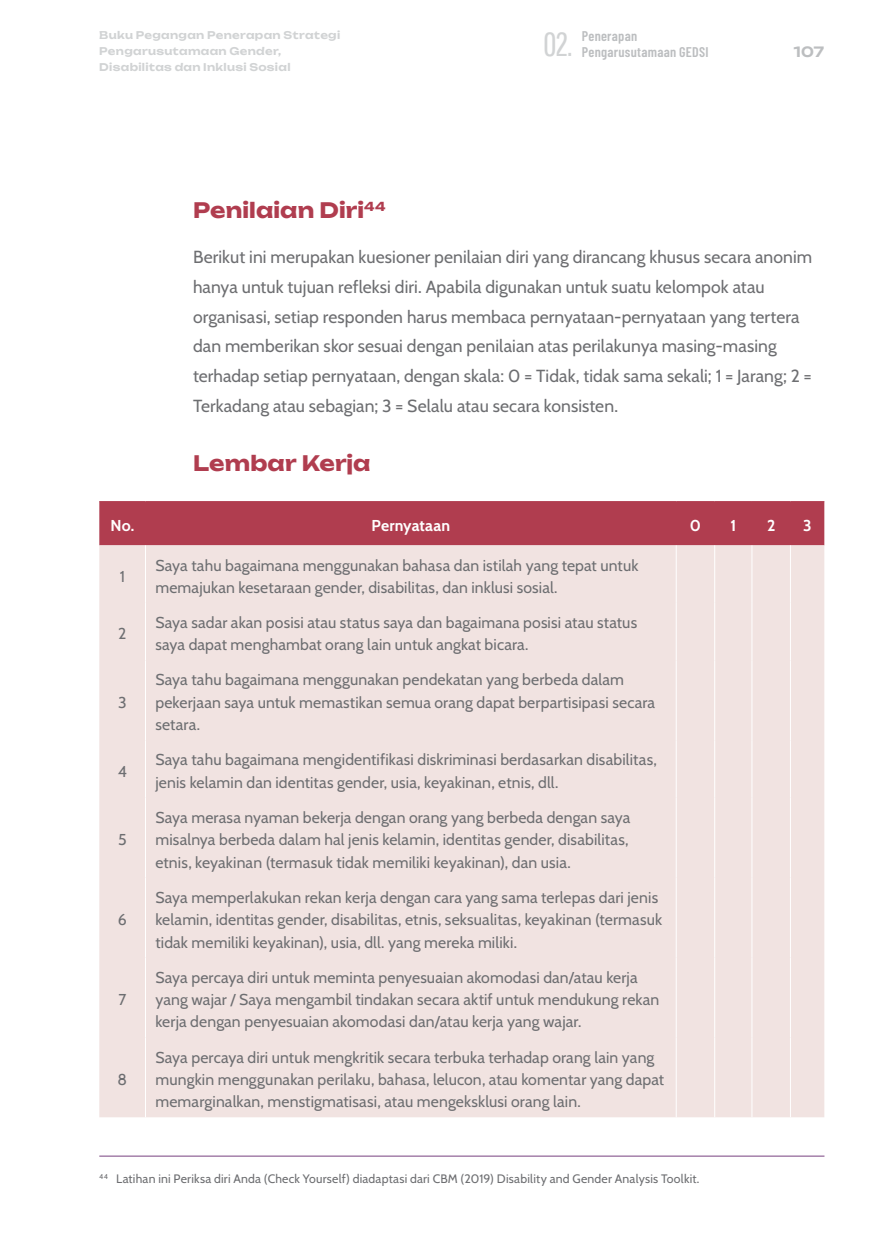
<style>
.page{position:relative;width:874px;height:1241px;background:#fff}
.page>*{position:absolute;margin:0;border:0;box-sizing:border-box;transform-origin:0 0}
.t1{font:33.07px "Pathway Gothic One";color:#d1d3d4}
.t2{font:700 21px "Unbounded";letter-spacing:.005em;color:#b03d4f}
.t3{font:17.5px/29.8px "Cabin";letter-spacing:.005em;color:#6d6e71}
.t4{font:15.75px/22.4px "Cabin";letter-spacing:.01em;color:#6d6e71}
.t5{font:700 15.75px "Cabin";letter-spacing:.01em;color:#fff}
.t6{font:600 14px "Barlow Condensed";letter-spacing:.02em;color:#bcbec0}
.t7{font:600 14px "Unbounded";color:#bcbec0}
.t8{font:12.25px "Cabin";letter-spacing:.02em;color:#6d6e71}
.t9{font:600 10.5px/15.8px "Unbounded";letter-spacing:.03em;color:#d1d3d4}
</style>
<div class="page">
<div style="left:99px;top:502px;width:724px;height:43px;background:#b03d4f"></div>
<div style="left:99px;top:545px;width:724px;height:572px;background:#f1e3e1"></div>
<hr style="left:99px;top:501px;width:46px;height:1px;background:#b03d4f">
<hr style="left:145px;top:501px;width:531px;height:1px;background:#b03d4f">
<hr style="left:676px;top:501px;width:38px;height:1px;background:#b03d4f">
<hr style="left:714px;top:501px;width:37px;height:1px;background:#b03d4f">
<hr style="left:751px;top:501px;width:39px;height:1px;background:#b03d4f">
<hr style="left:790px;top:501px;width:33px;height:1px;background:#b03d4f">
<hr style="left:145px;top:545px;width:1px;height:57px;background:#fff">
<hr style="left:675px;top:545px;width:1px;height:57px;background:#fff">
<hr style="left:714px;top:545px;width:1px;height:57px;background:#fff">
<hr style="left:751px;top:545px;width:1px;height:57px;background:#fff">
<hr style="left:789px;top:545px;width:1px;height:57px;background:#fff">
<hr style="left:145px;top:602px;width:1px;height:58px;background:#fff">
<hr style="left:675px;top:602px;width:1px;height:58px;background:#fff">
<hr style="left:714px;top:602px;width:1px;height:58px;background:#fff">
<hr style="left:751px;top:602px;width:1px;height:58px;background:#fff">
<hr style="left:789px;top:602px;width:1px;height:58px;background:#fff">
<hr style="left:145px;top:660px;width:1px;height:80px;background:#fff">
<hr style="left:675px;top:660px;width:1px;height:80px;background:#fff">
<hr style="left:714px;top:660px;width:1px;height:80px;background:#fff">
<hr style="left:751px;top:660px;width:1px;height:80px;background:#fff">
<hr style="left:789px;top:660px;width:1px;height:80px;background:#fff">
<hr style="left:145px;top:740px;width:1px;height:57px;background:#fff">
<hr style="left:675px;top:740px;width:1px;height:57px;background:#fff">
<hr style="left:714px;top:740px;width:1px;height:57px;background:#fff">
<hr style="left:751px;top:740px;width:1px;height:57px;background:#fff">
<hr style="left:789px;top:740px;width:1px;height:57px;background:#fff">
<hr style="left:145px;top:797px;width:1px;height:80px;background:#fff">
<hr style="left:675px;top:797px;width:1px;height:80px;background:#fff">
<hr style="left:714px;top:797px;width:1px;height:80px;background:#fff">
<hr style="left:751px;top:797px;width:1px;height:80px;background:#fff">
<hr style="left:789px;top:797px;width:1px;height:80px;background:#fff">
<hr style="left:145px;top:877px;width:1px;height:80px;background:#fff">
<hr style="left:675px;top:877px;width:1px;height:80px;background:#fff">
<hr style="left:714px;top:877px;width:1px;height:80px;background:#fff">
<hr style="left:751px;top:877px;width:1px;height:80px;background:#fff">
<hr style="left:789px;top:877px;width:1px;height:80px;background:#fff">
<hr style="left:145px;top:957px;width:1px;height:80px;background:#fff">
<hr style="left:675px;top:957px;width:1px;height:80px;background:#fff">
<hr style="left:714px;top:957px;width:1px;height:80px;background:#fff">
<hr style="left:751px;top:957px;width:1px;height:80px;background:#fff">
<hr style="left:789px;top:957px;width:1px;height:80px;background:#fff">
<hr style="left:145px;top:1037px;width:1px;height:80px;background:#fff">
<hr style="left:675px;top:1037px;width:1px;height:80px;background:#fff">
<hr style="left:714px;top:1037px;width:1px;height:80px;background:#fff">
<hr style="left:751px;top:1037px;width:1px;height:80px;background:#fff">
<hr style="left:789px;top:1037px;width:1px;height:80px;background:#fff">
<hr style="left:99px;top:1155px;width:725px;height:1px;background:#78417f">
<p class="t9" style="left:99px;top:26px;width:242px">Buku Pegangan Penerapan Strategi<br>Pengarusutamaan Gender,<br>Disabilitas dan Inklusi Sosial</p>
<p class="t6" style="left:581px;top:26px;width:57px">Penerapan</p>
<h1 class="t1" style="left:543px;top:22px;width:31px">02.</h1>
<p class="t6" style="left:581px;top:42px;width:128px">Pengarusutamaan GEDSI</p>
<h2 class="t2" style="left:193px;top:192px;width:194px">Penilaian Diri<sup>44</sup></h2>
<p class="t7" style="left:793px;top:40px;width:32px">107</p>
<p class="t3" style="left:193px;top:241px;width:620px">Berikut ini merupakan kuesioner penilaian diri yang dirancang khusus secara anonim hanya untuk tujuan refleksi diri. Apabila digunakan untuk suatu kelompok atau organisasi, setiap responden harus membaca pernyataan-pernyataan yang tertera dan memberikan skor sesuai dengan penilaian atas perilakunya masing-masing terhadap setiap pernyataan, dengan skala: 0 = Tidak, tidak sama sekali; 1 = Jarang; 2 = Terkadang atau sebagian; 3 = Selalu atau secara konsisten.</p>
<h2 class="t2" style="left:193px;top:445px;width:179px">Lembar Kerja</h2>
<p class="t5" style="left:110px;top:513px;width:25px">No.</p>
<p class="t5" style="left:371px;top:513px;width:80px">Pernyataan</p>
<p class="t5" style="left:689px;top:513px;width:13px">0</p>
<p class="t5" style="left:730px;top:513px;width:7px">1</p>
<p class="t5" style="left:766px;top:513px;width:10px">2</p>
<p class="t5" style="left:802px;top:513px;width:10px">3</p>
<p class="t4" style="left:120px;top:564px;width:7px">1</p>
<p class="t4" style="left:155px;top:552px;width:484px">Saya tahu bagaimana menggunakan bahasa dan istilah yang tepat untuk memajukan kesetaraan gender, disabilitas, dan inklusi sosial.</p>
<p class="t4" style="left:118px;top:621px;width:10px">2</p>
<p class="t4" style="left:155px;top:610px;width:483px">Saya sadar akan posisi atau status saya dan bagaimana posisi atau status saya dapat menghambat orang lain untuk angkat bicara.</p>
<p class="t4" style="left:118px;top:690px;width:10px">3</p>
<p class="t4" style="left:155px;top:667px;width:501px">Saya tahu bagaimana menggunakan pendekatan yang berbeda dalam pekerjaan saya untuk memastikan semua orang dapat berpartisipasi secara setara.</p>
<p class="t4" style="left:118px;top:758px;width:11px">4</p>
<p class="t4" style="left:155px;top:747px;width:502px">Saya tahu bagaimana mengidentifikasi diskriminasi berdasarkan disabilitas, jenis kelamin dan identitas gender, usia, keyakinan, etnis, dll.</p>
<p class="t4" style="left:118px;top:827px;width:10px">5</p>
<p class="t4" style="left:118px;top:907px;width:10px">6</p>
<p class="t4" style="left:118px;top:987px;width:9px">7</p>
<p class="t4" style="left:118px;top:1066px;width:11px">8</p>
<p class="t4" style="left:155px;top:805px;width:476px;text-align:justify">Saya merasa nyaman bekerja dengan orang yang berbeda dengan saya misalnya berbeda dalam hal jenis kelamin, identitas gender, disabilitas, etnis, keyakinan (termasuk tidak memiliki keyakinan), dan usia.</p>
<p class="t4" style="left:155px;top:884px;width:508px">Saya memperlakukan rekan kerja dengan cara yang sama terlepas dari jenis kelamin, identitas gender, disabilitas, etnis, seksualitas, keyakinan (termasuk tidak memiliki keyakinan), usia, dll. yang mereka miliki.</p>
<p class="t4" style="left:155px;top:964px;width:505px">Saya percaya diri untuk meminta penyesuaian akomodasi dan/atau kerja yang wajar / Saya mengambil tindakan secara aktif untuk mendukung rekan kerja dengan penyesuaian akomodasi dan/atau kerja yang wajar.</p>
<p class="t4" style="left:155px;top:1044px;width:510px">Saya percaya diri untuk mengkritik secara terbuka terhadap orang lain yang mungkin menggunakan perilaku, bahasa, lelucon, atau komentar yang dapat memarginalkan, menstigmatisasi, atau mengeksklusi orang lain.</p>
<p class="t8" style="left:99px;top:1168px;width:601px"><sup>44</sup> Latihan ini Periksa diri Anda (Check Yourself) diadaptasi dari CBM (2019) Disability and Gender Analysis Toolkit.</p>
</div>
